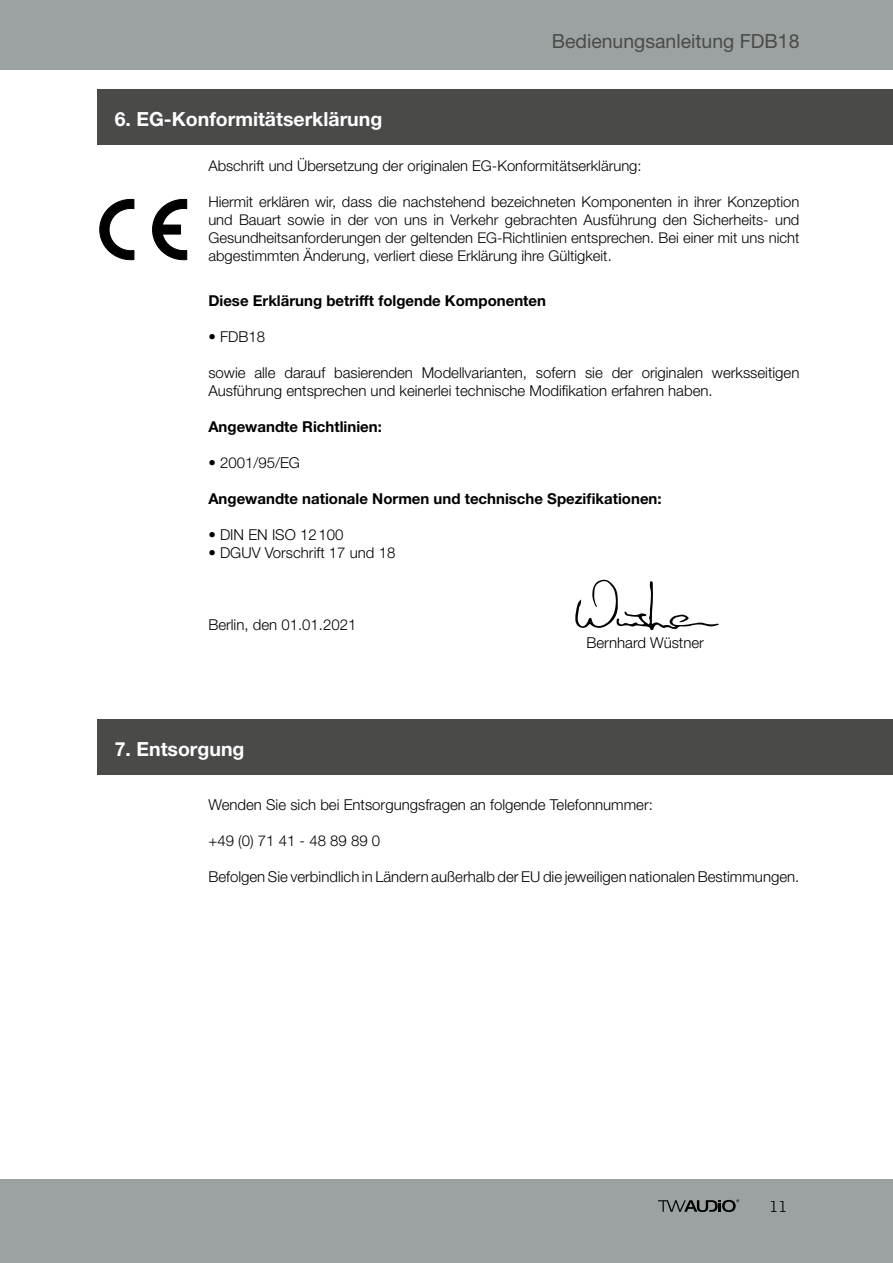
<style>
.page{position:relative;width:893px;height:1263px;background:#fff}
.page>*{position:absolute;margin:0;border:0;box-sizing:border-box;transform-origin:0 0}
.t1{font:700 19.5px "Helvetica Neue LT Std";color:#fff}
.t2{font:19.5px "Helvetica Neue LT Std";color:#4a4a49}
.t3{font:300 16.5px "Lexia";color:#000}
.t4{font:300 15px/18px "Helvetica Neue LT Std";color:#000}
.t5{font:700 15px "Helvetica Neue LT Std";color:#000}
.t6{font:300 14.85px/18px "Helvetica Neue LT Std";color:#000;text-align:justify}
</style>
<div class="page">
<div style="left:0;top:0;width:893px;height:69px;background:#9ca1a2"></div>
<div style="left:0;top:1179px;width:893px;height:84px;background:#9ca1a2"></div>
<svg style="left:658px;top:1199px;width:81px;height:13px"></svg>
<svg style="left:99px;top:198px;width:35px;height:63px"></svg>
<svg style="left:152px;top:198px;width:35px;height:63px"></svg>
<svg style="left:575px;top:580px;width:144px;height:50px"></svg>
<div style="left:98px;top:89px;width:795px;height:55px;background:#4a4a49"></div>
<div style="left:98px;top:719px;width:795px;height:55px;background:#4a4a49"></div>
<h1 class="t1" style="left:115px;top:107px;width:269px">6. EG-Konformitätserklärung</h1>
<h1 class="t2" style="left:552px;top:29px;width:249px">Bedienungsanleitung FDB18</h1>
<p class="t6" style="left:208px;top:156px;width:435px">Abschrift und Übersetzung der originalen EG-Konformitätserklärung:</p>
<p class="t6" style="left:208px;top:192px;width:593px">Hiermit erklären wir, dass die nachstehend bezeichneten Komponenten in ihrer Konzeption und Bauart sowie in der von uns in Verkehr gebrachten Ausführung den Sicherheits- und Gesundheitsanforderungen der geltenden EG-Richtlinien entsprechen. Bei einer mit uns nicht abgestimmten Änderung, verliert diese Erklärung ihre Gültigkeit.</p>
<p class="t5" style="left:208px;top:291px;width:339px">Diese Erklärung betrifft folgende Komponenten</p>
<p class="t4" style="left:208px;top:327px;width:58px">• FDB18</p>
<p class="t4" style="left:208px;top:363px;width:593px">sowie alle darauf basierenden Modellvarianten, sofern sie der originalen werksseitigen<br>Ausführung entsprechen und keinerlei technische Modifikation erfahren haben.</p>
<p class="t5" style="left:208px;top:417px;width:175px">Angewandte Richtlinien:</p>
<p class="t4" style="left:208px;top:453px;width:93px">• 2001/95/EG</p>
<p class="t5" style="left:208px;top:489px;width:455px">Angewandte nationale Normen und technische Spezifikationen:</p>
<p class="t4" style="left:208px;top:525px;width:137px">• DIN EN ISO 12100</p>
<p class="t4" style="left:208px;top:543px;width:189px">• DGUV Vorschrift 17 und 18</p>
<p class="t4" style="left:208px;top:615px;width:150px">Berlin, den 01.01.2021</p>
<h1 class="t1" style="left:115px;top:737px;width:131px">7. Entsorgung</h1>
<p class="t4" style="left:586px;top:633px;width:119px">Bernhard Wüstner</p>
<p class="t4" style="left:208px;top:795px;width:446px">Wenden Sie sich bei Entsorgungsfragen an folgende Telefonnummer:</p>
<p class="t4" style="left:208px;top:831px;width:173px">+49 (0) 71 41 - 48 89 89 0</p>
<p class="t4" style="left:208px;top:867px;width:592px">Befolgen Sie verbindlich in Ländern außerhalb der EU die jeweiligen nationalen Bestimmungen.</p>
<p class="t3" style="left:769px;top:1195px;width:19px">11</p>
</div>
